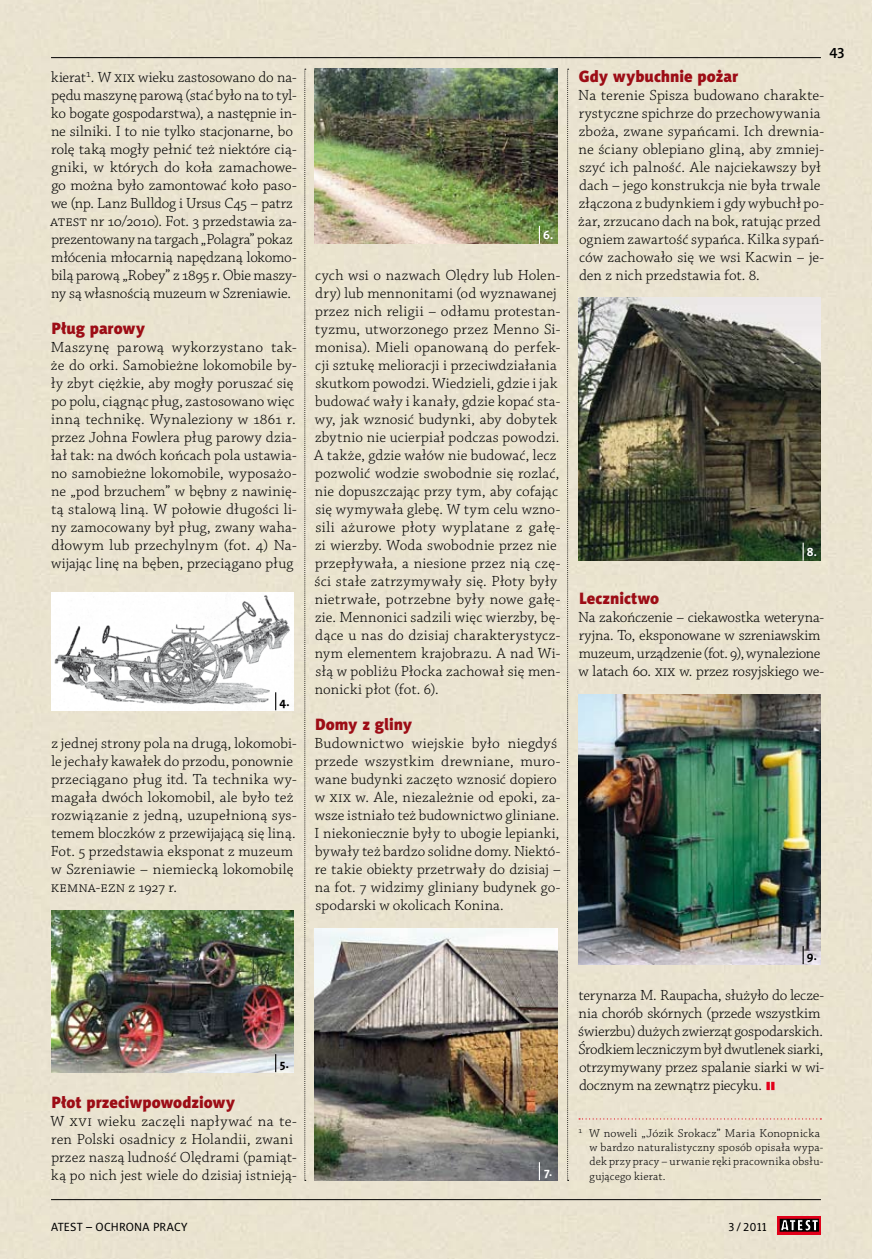
<style>
.page{position:relative;width:872px;height:1259px;background:#eae3d0}
.page>*{position:absolute;margin:0;border:0;box-sizing:border-box;transform-origin:0 0}
.t1{font:16.5px "Naomi Sans EFN Black";color:#9d0d16}
.t2{font:300 15.45px/18px "Chaparral Pro";letter-spacing:.01em;color:#000}
.t3{font:300 15.45px/18px "Chaparral Pro";letter-spacing:-.01em;color:#000}
.t4{font:15px "Naomi Sans EFN Medium";color:#000}
.t5{font:300 12px/14.4px "Chaparral Pro";letter-spacing:.02em;color:#000}
.t6{font:12px "Naomi Sans EFN";letter-spacing:.02em;color:#000}
.t7{font:700 12px "Naomi Sans EFN";color:#fff}
.t8{font:700 12px "Naomi Sans EFN";color:#000}
</style>
<div class="page">
<hr style="left:51px;top:1199px;width:770px;height:1px;background:#000">
<hr style="left:51px;top:57px;width:770px;height:1px;background:#000">
<svg style="left:777px;top:1216px;width:44px;height:18px"></svg>
<svg style="left:780px;top:1219px;width:38px;height:12px"></svg>
<svg style="left:579px;top:1118px;width:242px;height:1px"></svg>
<svg style="left:766px;top:1081px;width:8px;height:9px"></svg>
<svg style="left:304px;top:69px;width:2px;height:1112px"></svg>
<svg style="left:567px;top:69px;width:1px;height:1112px"></svg>
<img style="left:51px;top:910px;width:242px;height:162px">
<img style="left:315px;top:69px;width:242px;height:175px">
<img style="left:51px;top:592px;width:242px;height:118px">
<img style="left:315px;top:928px;width:242px;height:252px">
<img style="left:578px;top:298px;width:243px;height:262px">
<img style="left:578px;top:694px;width:243px;height:270px">
<svg style="left:539px;top:226px;width:1px;height:18px"></svg>
<svg style="left:539px;top:1162px;width:1px;height:18px"></svg>
<svg style="left:802px;top:543px;width:1px;height:18px"></svg>
<svg style="left:802px;top:946px;width:1px;height:18px"></svg>
<svg style="left:275px;top:692px;width:1px;height:18px"></svg>
<svg style="left:275px;top:1054px;width:1px;height:18px"></svg>
<p class="t2" style="left:50px;top:69px;width:248px">kierat<sup>1</sup>. W XIX wieku zastosowano do na‑ pędu maszynę parową (stać było na to tyl‑ ko bogate gospodarstwa), a następnie in‑ ne silniki. I to nie tylko stacjonarne, bo rolę taką mogły pełnić też niektóre cią‑ gniki, w których do koła zamachowe‑ go można było zamontować koło paso‑ we (np. Lanz Bulldog i Ursus C45 – patrz ATEST nr 10/2010). Fot. 3 przedstawia za‑ prezentowany na targach „Polagra” pokaz młócenia młocarnią napędzaną lokomo‑ bilą parową „Robey” z 1895 r. Obie maszy‑ ny są własnością muzeum w Szreniawie.</p>
<p class="t1" style="left:52px;top:318px;width:94px">Pług parowy</p>
<p class="t2" style="left:51px;top:339px;width:247px">Maszynę parową wykorzystano tak‑ że do orki. Samobieżne lokomobile by‑ ły zbyt ciężkie, aby mogły poruszać się po polu, ciągnąc pług, zastosowano więc inną technikę. Wynaleziony w 1861 r. przez Johna Fowlera pług parowy dzia‑ łał tak: na dwóch końcach pola ustawia‑ no samobieżne lokomobile, wyposażo‑ ne „pod brzuchem” w bębny z nawinię‑ tą stalową liną. W połowie długości li‑ ny zamocowany był pług, zwany waha‑ dłowym lub przechylnym (fot. 4) Na‑ wijając linę na bęben, przeciągano pług</p>
<p class="t8" style="left:279px;top:694px;width:12px">4.</p>
<p class="t2" style="left:51px;top:735px;width:247px">z jednej strony pola na drugą, lokomobi‑ le jechały kawałek do przodu, ponownie przeciągano pług itd. Ta technika wy‑ magała dwóch lokomobil, ale było też rozwiązanie z jedną, uzupełnioną sys‑ temem bloczków z przewijającą się liną.<br>Fot. 5 przedstawia eksponat z muzeum w Szreniawie – niemiecką lokomobilę KEMNA‑EZN z 1927 r.</p>
<p class="t7" style="left:543px;top:228px;width:11px">6.</p>
<p class="t2" style="left:314px;top:267px;width:248px">cych wsi o nazwach Olędry lub Holen‑ dry) lub mennonitami (od wyznawanej przez nich religii – odłamu protestan‑ tyzmu, utworzonego przez Menno Si‑ monisa). Mieli opanowaną do perfek‑ cji sztukę melioracji i przeciwdziałania skutkom powodzi. Wiedzieli, gdzie i jak budować wały i kanały, gdzie kopać sta‑ wy, jak wznosić budynki, aby dobytek zbytnio nie ucierpiał podczas powodzi.<br>A także, gdzie wałów nie budować, lecz pozwolić wodzie swobodnie się rozlać, nie dopuszczając przy tym, aby cofając się wymywała glebę. W tym celu wzno‑ sili ażurowe płoty wyplatane z gałę‑ zi wierzby. Woda swobodnie przez nie przepływała, a niesione przez nią czę‑ ści stałe zatrzymywały się. Płoty były nietrwałe, potrzebne były nowe gałę‑ zie. Mennonici sadzili więc wierzby, bę‑ dące u nas do dzisiaj charakterystycz‑ nym elementem krajobrazu. A nad Wi‑ słą w pobliżu Płocka zachował się men‑ nonicki płot (fot. 6).</p>
<p class="t1" style="left:315px;top:714px;width:97px">Domy z gliny</p>
<p class="t2" style="left:314px;top:735px;width:248px">Budownictwo wiejskie było niegdyś przede wszystkim drewniane, muro‑ wane budynki zaczęto wznosić dopiero w XIX w. Ale, niezależnie od epoki, za‑ wsze istniało też budownictwo gliniane.<br>I niekoniecznie były to ubogie lepianki, bywały też bardzo solidne domy. Niektó‑ re takie obiekty przetrwały do dzisiaj – na fot. 7 widzimy gliniany budynek go‑ spodarski w okolicach Konina.</p>
<p class="t8" style="left:280px;top:1056px;width:11px">5.</p>
<p class="t1" style="left:52px;top:1092px;width:184px">Płot przeciwpowodziowy</p>
<p class="t2" style="left:50px;top:1113px;width:248px">W XVI wieku zaczęli napływać na te‑ ren Polski osadnicy z Holandii, zwani przez naszą ludność Olędrami (pamiąt‑ ką po nich jest wiele do dzisiaj istnieją‑</p>
<p class="t7" style="left:544px;top:1164px;width:10px">7.</p>
<p class="t4" style="left:829px;top:44px;width:17px">43</p>
<p class="t1" style="left:579px;top:66px;width:161px">Gdy wybuchnie pożar</p>
<p class="t2" style="left:578px;top:87px;width:247px">Na terenie Spisza budowano charakte‑ rystyczne spichrze do przechowywania zboża, zwane sypańcami. Ich drewnia‑ ne ściany oblepiano gliną, aby zmniej‑ szyć ich palność. Ale najciekawszy był dach – jego konstrukcja nie była trwale złączona z budynkiem i gdy wybuchł po‑ żar, zrzucano dach na bok, ratując przed ogniem zawartość sypańca. Kilka sypań‑ ców zachowało się we wsi Kacwin – je‑ den z nich przedstawia fot. 8.</p>
<p class="t7" style="left:807px;top:545px;width:11px">8.</p>
<p class="t1" style="left:579px;top:588px;width:82px">Lecznictwo</p>
<p class="t3" style="left:578px;top:609px;width:247px">Na zakończenie – ciekawostka weteryna‑ ryjna. To, eksponowane w szreniawskim muzeum, urządzenie (fot. 9), wynalezione w latach 60. XIX w. przez rosyjskiego we‑</p>
<p class="t8" style="left:807px;top:948px;width:11px">9.</p>
<p class="t2" style="left:578px;top:987px;width:247px">terynarza M. Raupacha, służyło do lecze‑ nia chorób skórnych (przede wszystkim świerzbu) dużych zwierząt gospodarskich.<br>Środkiem leczniczym był dwutlenek siarki, otrzymywany przez spalanie siarki w wi‑ docznym na zewnątrz piecyku.</p>
<p class="t5" style="left:589px;top:1126px;width:235px;text-indent:-11px"><sup>1</sup> W noweli „Józik Srokacz” Maria Konopnicka w bardzo naturalistyczny sposób opisała wypa‑ dek przy pracy – urwanie ręki pracownika obsłu‑ gującego kierat.</p>
<p class="t6" style="left:51px;top:1220px;width:138px">ATEST – OCHRONA PRACY</p>
<p class="t6" style="left:728px;top:1220px;width:40px">3 / 2011</p>
</div>
